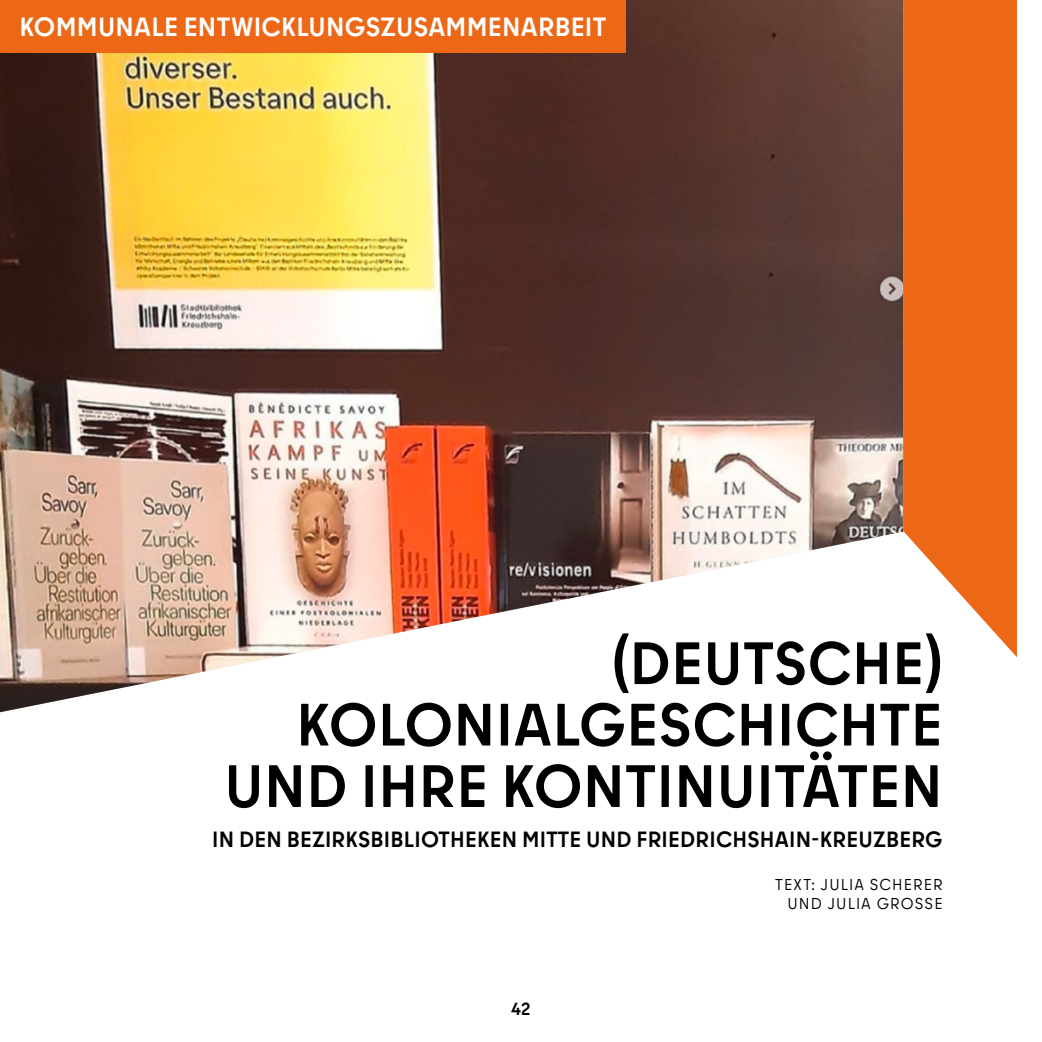
<style>
.page{position:relative;width:1042px;height:1042px;background:#fff}
.page>*{position:absolute;margin:0;border:0;box-sizing:border-box;transform-origin:0 0}
.t1{font:700 59.68px/61.4px "Berlin Type";letter-spacing:.01em;color:#000;text-align:right}
.t2{font:700 26.43px "Berlin Type";letter-spacing:.01em;color:#fff}
.t3{font:700 22.05px "Berlin Type";letter-spacing:.01em;color:#000}
.t4{font:700 17.5px "Berlin Type";color:#000}
.t5{font:15.75px/18.9px "Berlin Type";letter-spacing:.07em;color:#000;text-align:right}
</style>
<div class="page">
<svg style="left:903px;top:0;width:114px;height:657px;fill:#ec6817"></svg>
<img style="left:0;top:0;width:903px;height:712px">
<div style="left:0;top:0;width:625px;height:53px;background:#ec6817"></div>
<p class="t2" style="left:20px;top:10px;width:588px">KOMMUNALE ENTWICKLUNGSZUSAMMENARBEIT</p>
<h1 class="t1" style="left:224px;top:633px;width:720px">(DEUTSCHE)<br>KOLONIALGESCHICHTE<br>UND IHRE KONTINUITÄTEN</h1>
<p class="t3" style="left:212px;top:825px;width:732px">IN DEN BEZIRKSBIBLIOTHEKEN MITTE UND FRIEDRICHSHAIN-KREUZBERG</p>
<p class="t5" style="left:775px;top:875px;width:169px">TEXT: JULIA SCHERER<br>UND JULIA GROSSE</p>
<p class="t4" style="left:511px;top:997px;width:21px">42</p>
</div>
